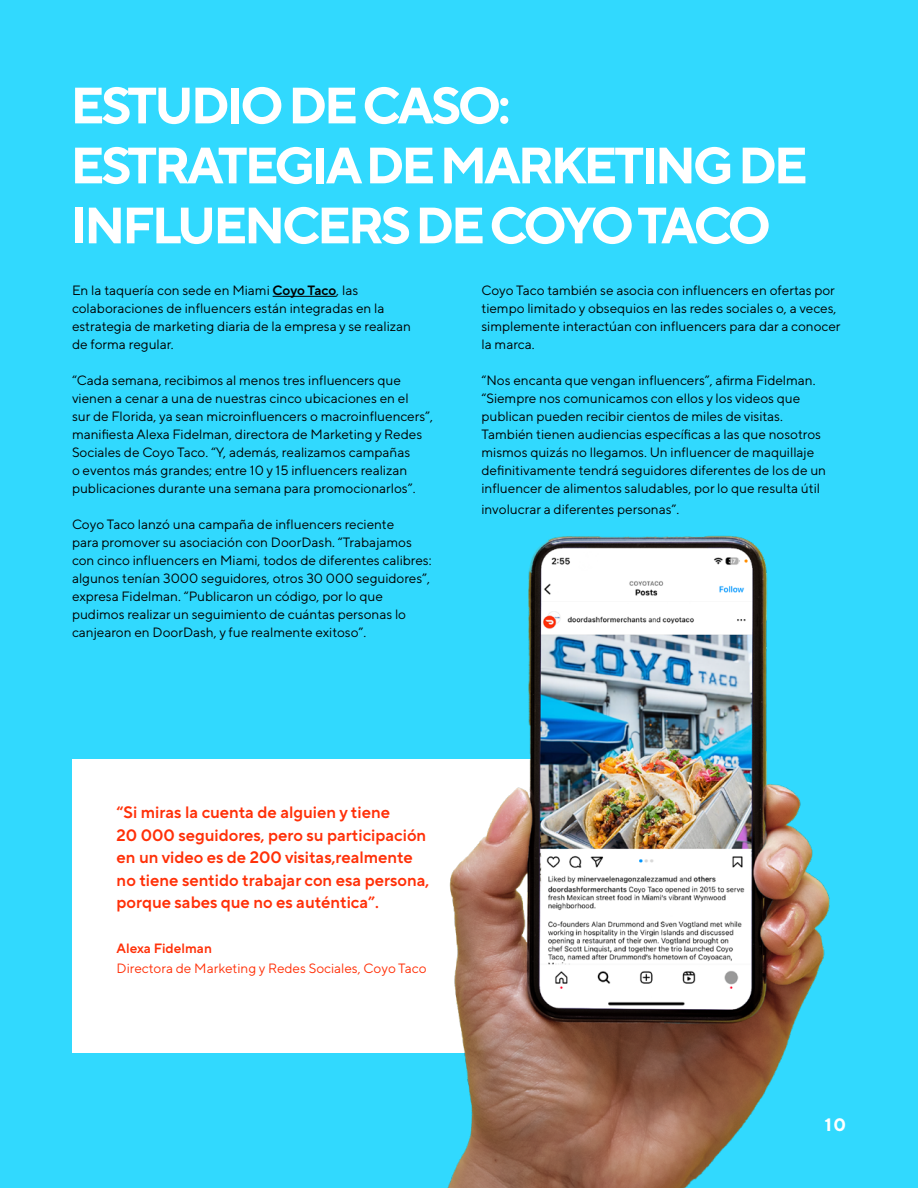
<style>
.page{position:relative;width:918px;height:1188px;background:#31d9fe}
.page>*{position:absolute;margin:0;border:0;box-sizing:border-box;transform-origin:0 0}
.t1{font:700 51px/60px "TT Norms Pro";letter-spacing:-.06em;color:#fff}
.t2{font:700 18px "TT Norms Pro";color:#fff}
.t3{font:600 16.5px/22.5px "TT Norms Pro";color:#ff3008}
.t4{font:13.5px/18px "TT Norms Pro";color:#000}
.t5{font:13.5px "TT Norms Pro";color:#ff3008}
.t6{font:600 13.5px "TT Norms Pro";color:#ff3008}
.s1{font-weight:600}
</style>
<div class="page">
<hr style="left:273px;top:296px;width:63px;height:1px;background:#000">
<div style="left:72px;top:759px;width:592px;height:294px;background:#fff"></div>
<img style="left:447px;top:535px;width:383px;height:653px">
<h1 class="t1" style="left:70px;top:72px;width:739px">ESTUDIO DE CASO:<br>ESTRATEGIA DE MARKETING DE<br>INFLUENCERS DE COYO TACO</h1>
<p class="t4" style="left:72px;top:280px;width:341px">En la taquería con sede en Miami <span class="s1">Coyo Taco</span>, las colaboraciones de influencers están integradas en la estrategia de marketing diaria de la empresa y se realizan de forma regular.</p>
<p class="t4" style="left:72px;top:370px;width:363px">“Cada semana, recibimos al menos tres influencers que vienen a cenar a una de nuestras cinco ubicaciones en el<br>sur de Florida, ya sean microinfluencers o macroinfluencers”, manifiesta Alexa Fidelman, directora de Marketing y Redes Sociales de Coyo Taco. “Y, además, realizamos campañas<br>o eventos más grandes; entre 10 y 15 influencers realizan publicaciones durante una semana para promocionarlos”.</p>
<p class="t4" style="left:72px;top:514px;width:361px">Coyo Taco lanzó una campaña de influencers reciente<br>para promover su asociación con DoorDash. “Trabajamos con cinco influencers en Miami, todos de diferentes calibres: algunos tenían 3000 seguidores, otros 30 000 seguidores”, expresa Fidelman. “Publicaron un código, por lo que pudimos realizar un seguimiento de cuántas personas lo canjearon en DoorDash, y fue realmente exitoso”.</p>
<p class="t4" style="left:481px;top:280px;width:361px">Coyo Taco también se asocia con influencers en ofertas por tiempo limitado y obsequios en las redes sociales o, a veces, simplemente interactúan con influencers para dar a conocer la marca.</p>
<p class="t4" style="left:481px;top:370px;width:346px">“Nos encanta que vengan influencers”, afirma Fidelman. “Siempre nos comunicamos con ellos y los videos que publican pueden recibir cientos de miles de visitas.<br>También tienen audiencias específicas a las que nosotros mismos quizás no llegamos. Un influencer de maquillaje definitivamente tendrá seguidores diferentes de los de un influencer de alimentos saludables, por lo que resulta útil</p>
<p class="t4" style="left:481px;top:499px;width:199px">involucrar a diferentes personas”.</p>
<p class="t3" style="left:117px;top:800px;width:314px">“Si miras la cuenta de alguien y tiene<br>20 000 seguidores, pero su participación en un video es de 200 visitas,realmente no tiene sentido trabajar con esa persona, porque sabes que no es auténtica”.</p>
<p class="t6" style="left:117px;top:939px;width:97px">Alexa Fidelman</p>
<p class="t5" style="left:117px;top:958px;width:312px">Directora de Marketing y Redes Sociales, Coyo Taco</p>
<h2 class="t2" style="left:825px;top:1112px;width:23px">10</h2>
</div>
